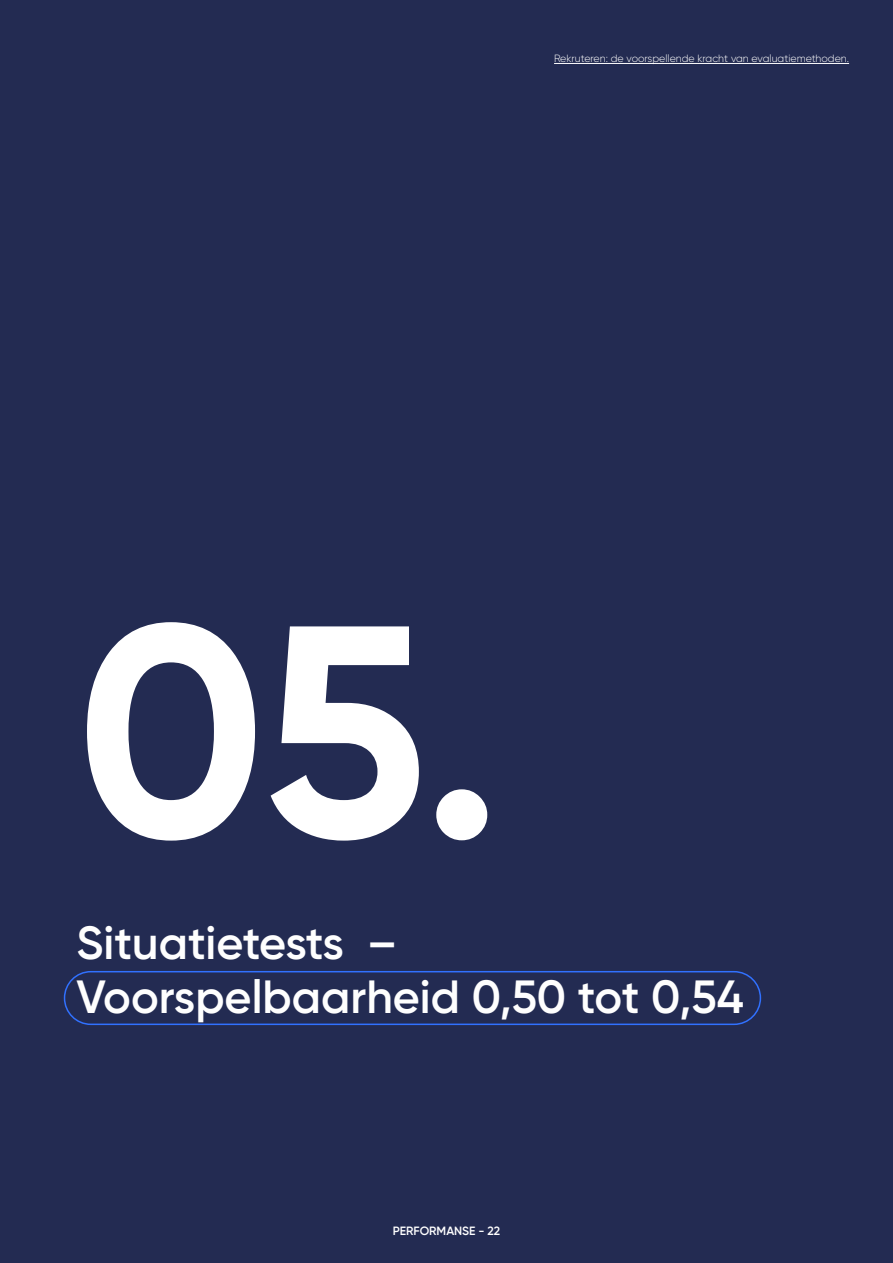
<style>
.page{position:relative;width:893px;height:1263px;background:#232b52}
.page>*{position:absolute;margin:0;border:0;box-sizing:border-box;transform-origin:0 0}
.t1{font:700 300px "Gilroy";color:#fff}
.t2{font:600 46.5px/54px "Gilroy";color:#fefefe}
.t3{font:600 12px "Gilroy";color:#fff}
.t4{font:300 10.5px "Gilroy";color:#fff}
</style>
<div class="page">
<div style="left:64px;top:971px;width:697px;height:54px;border:2px solid #3171ff;border-radius:26px"></div>
<hr style="left:554px;top:63px;width:295px;height:1px;background:#fff">
<p class="t4" style="left:554px;top:52px;width:296px">Rekruteren: de voorspellende kracht van evaluatiemethoden.</p>
<h1 class="t1" style="left:77px;top:544px;width:427px">05.</h1>
<h2 class="t2" style="left:77px;top:915px;width:669px">Situatietests –<br>Voorspelbaarheid 0,50 tot 0,54</h2>
<p class="t3" style="left:393px;top:1224px;width:109px">PERFORMANSE - 22</p>
</div>
